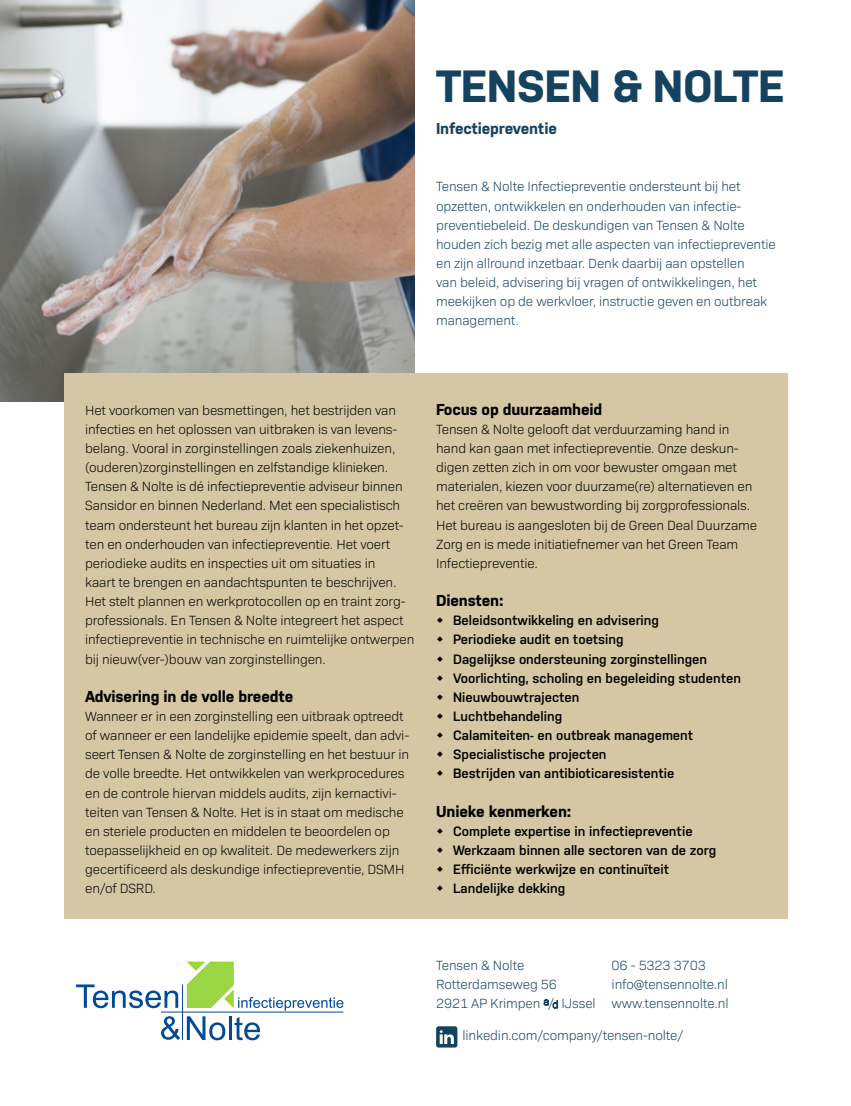
<style>
.page{position:relative;width:851px;height:1106px;background:#fff}
.page>*{position:absolute;margin:0;border:0;box-sizing:border-box;transform-origin:0 0}
.t1{font:700 45px "Nudista";letter-spacing:-.01em;color:#15435f}
.t2{font:700 15.75px "Nudista";letter-spacing:-.01em;color:#000}
.t3{font:700 15.75px "Nudista";letter-spacing:-.01em;color:#15435f}
.t4{font:300 13.5px/19.2px "Bio Sans";letter-spacing:-.01em;color:#000}
.t5{font:300 13.5px/19.2px "Bio Sans";letter-spacing:-.01em;color:#15435f}
.t6{font:600 13.5px/19.2px "Nudista";color:#000}
.s1{font-size:10.5px}
</style>
<div class="page">
<img style="left:0;top:0;width:415px;height:402px">
<div style="left:64px;top:373px;width:723px;height:545px;background:#d5c7a3"></div>
<svg style="left:436px;top:1026px;width:21px;height:21px"></svg>
<svg style="left:76px;top:984px;width:102px;height:24px"></svg>
<svg style="left:187px;top:1016px;width:38px;height:24px"></svg>
<hr style="left:229px;top:1016px;width:2px;height:24px;background:#004a98">
<svg style="left:234px;top:1017px;width:26px;height:23px"></svg>
<svg style="left:161px;top:1016px;width:19px;height:23px"></svg>
<svg style="left:187px;top:961px;width:156px;height:49px"></svg>
<hr style="left:161px;top:1011px;width:182px;height:1px;background:#004a98">
<hr style="left:182px;top:984px;width:1px;height:56px;background:#004a98">
<h1 class="t1" style="left:436px;top:60px;width:350px">TENSEN &amp; NOLTE</h1>
<p class="t3" style="left:436px;top:119px;width:122px">Infectiepreventie</p>
<p class="t5" style="left:436px;top:176px;width:341px">Tensen &amp; Nolte Infectiepreventie ondersteunt bij het opzetten, ontwikkelen en onderhouden van infectie&shy;preventiebeleid. De deskundigen van Tensen &amp; Nolte houden zich bezig met alle aspecten van infectiepreventie en zijn allround inzetbaar. Denk daarbij aan opstellen<br>van beleid, advisering bij vragen of ontwikkelingen, het meekijken op de werkvloer, instructie geven en outbreak management.</p>
<p class="t4" style="left:85px;top:399px;width:331px">Het voorkomen van besmettingen, het bestrijden van infecties en het oplossen van uitbraken is van levens&shy;belang. Vooral in zorginstellingen zoals ziekenhuizen, (ouderen)zorginstellingen en zelfstandige klinieken.<br>Tensen &amp; Nolte is dé infectiepreventie adviseur binnen Sansidor en binnen Nederland. Met een specialistisch team ondersteunt het bureau zijn klanten in het opzet&shy;ten en onderhouden van infectiepreventie. Het voert periodieke audits en inspecties uit om situaties in<br>kaart te brengen en aandachtspunten te beschrijven.<br>Het stelt plannen en werkprotocollen op en traint zorg&shy;professionals. En Tensen &amp; Nolte integreert het aspect infectiepreventie in technische en ruimtelijke ontwerpen bij nieuw(ver-)bouw van zorginstellingen.</p>
<p class="t2" style="left:85px;top:687px;width:210px">Advisering in de volle breedte</p>
<p class="t4" style="left:85px;top:705px;width:325px">Wanneer er in een zorginstelling een uitbraak optreedt of wanneer er een landelijke epidemie speelt, dan advi&shy;seert Tensen &amp; Nolte de zorginstelling en het bestuur in de volle breedte. Het ontwikkelen van werkprocedures en de controle hiervan middels audits, zijn kernactivi&shy;teiten van Tensen &amp; Nolte. Het is in staat om medische en steriele producten en middelen te beoordelen op toepasselijkheid en op kwaliteit. De medewerkers zijn gecertificeerd als deskundige infectiepreventie, DSMH en/of DSRD.</p>
<p class="t2" style="left:436px;top:400px;width:168px">Focus op duurzaamheid</p>
<p class="t4" style="left:436px;top:418px;width:322px">Tensen &amp; Nolte gelooft dat verduurzaming hand in hand kan gaan met infectiepreventie. Onze deskun&shy;digen zetten zich in om voor bewuster omgaan met materialen, kiezen voor duurzame(re) alternatieven en het creëren van bewustwording bij zorgprofessionals.<br>Het bureau is aangesloten bij de Green Deal Duurzame Zorg en is mede initiatiefnemer van het Green Team Infectiepreventie.</p>
<p class="t2" style="left:436px;top:591px;width:69px">Diensten:</p>
<p class="t6" style="left:453px;top:611px;width:289px">Beleidsontwikkeling en advisering<br>Periodieke audit en toetsing<br>Dagelijkse ondersteuning zorginstellingen Voorlichting, scholing en begeleiding studenten Nieuwbouwtrajecten<br>Luchtbehandeling<br>Calamiteiten- en outbreak management Specialistische projecten<br>Bestrijden van antibioticaresistentie</p>
<p class="t2" style="left:436px;top:802px;width:137px">Unieke kenmerken:</p>
<p class="t6" style="left:453px;top:821px;width:264px">Complete expertise in infectiepreventie Werkzaam binnen alle sectoren van de zorg Efficiënte werkwijze en continuïteit Landelijke dekking</p>
<p class="t5" style="left:436px;top:954px;width:161px">Tensen &amp; Nolte<br>Rotterdamseweg 56<br>2921 AP Krimpen <sup>a</sup>/<span class="s1">d</span> IJssel</p>
<p class="t5" style="left:462px;top:1024px;width:222px">linkedin.com/company/tensen-nolte/</p>
<p class="t5" style="left:611px;top:954px;width:118px">06 - 5323 3703 info@tensennolte.nl www.tensennolte.nl</p>
</div>
